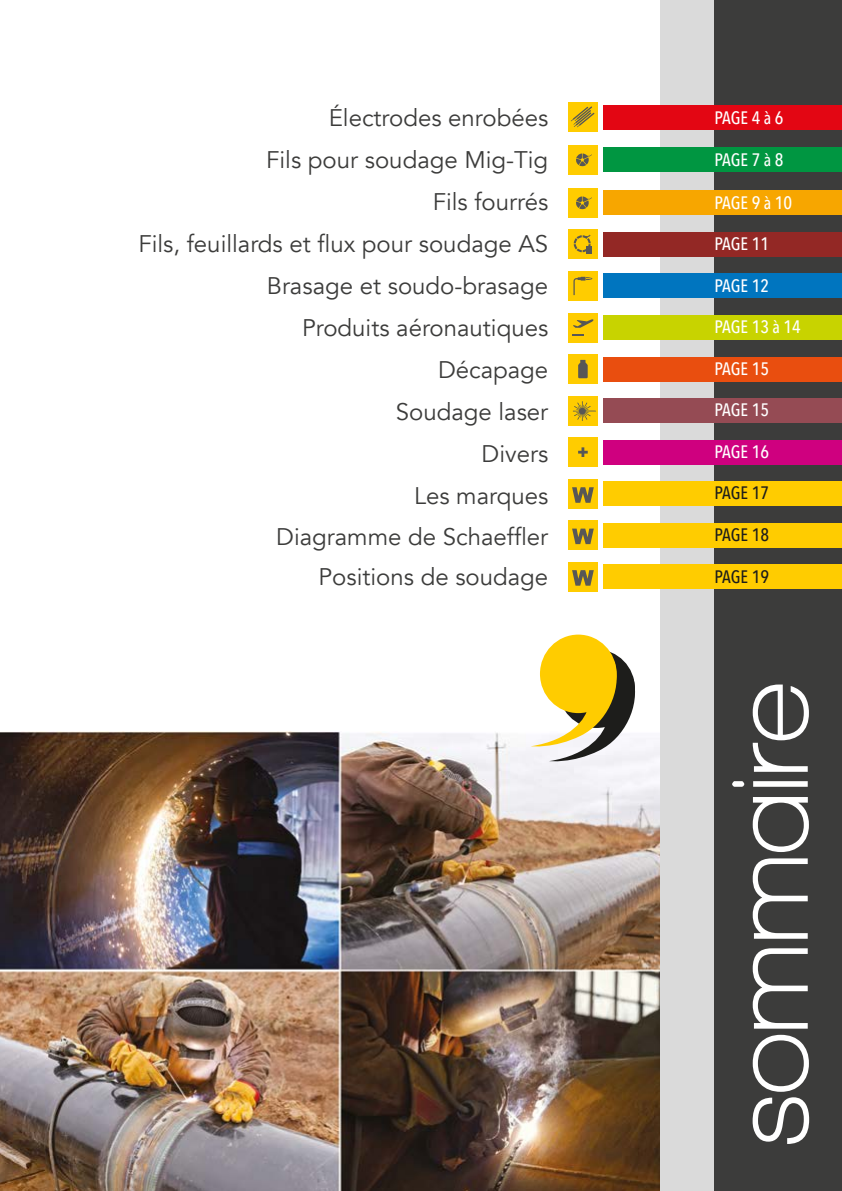
<style>
.page{position:relative;width:842px;height:1191px;background:#fff}
.page>*{position:absolute;margin:0;border:0;box-sizing:border-box;transform-origin:0 0}
.t1{font:700 110px "Walkway";color:#fff}
.t2{font:24px/41.8px "Avenir";color:#3c3c3b;text-align:right}
.t3{font:500 18px "Avenir Next Condensed";letter-spacing:-.005em;color:#fff}
.t4{font:500 18px "Avenir Next Condensed";letter-spacing:-.005em;color:#1d1d1b}
</style>
<div class="page">
<img style="left:0;top:731px;width:660px;height:460px">
<div style="left:714px;top:0;width:128px;height:1191px;background:#3c3c3b"></div>
<div style="left:660px;top:0;width:54px;height:1191px;background:#dadada"></div>
<div style="left:604px;top:106px;width:238px;height:24px;background:#e30613"></div>
<div style="left:604px;top:148px;width:238px;height:24px;background:#009641"></div>
<div style="left:604px;top:190px;width:238px;height:25px;background:#f7a600"></div>
<div style="left:604px;top:232px;width:238px;height:25px;background:#932825"></div>
<div style="left:604px;top:274px;width:238px;height:24px;background:#0075bf"></div>
<div style="left:604px;top:315px;width:238px;height:25px;background:#c8d300"></div>
<div style="left:604px;top:357px;width:238px;height:24px;background:#e94e0f"></div>
<div style="left:604px;top:398px;width:238px;height:25px;background:#954b54"></div>
<div style="left:604px;top:440px;width:238px;height:24px;background:#cf007f"></div>
<div style="left:568px;top:102px;width:30px;height:30px;background:#fc0"></div>
<svg style="left:571px;top:106px;width:23px;height:21px"></svg>
<div style="left:568px;top:145px;width:30px;height:30px;background:#fc0"></div>
<svg style="left:576px;top:153px;width:16px;height:13px"></svg>
<div style="left:568px;top:188px;width:30px;height:30px;background:#fc0"></div>
<svg style="left:576px;top:196px;width:16px;height:13px"></svg>
<div style="left:568px;top:230px;width:30px;height:29px;background:#fc0"></div>
<svg style="left:574px;top:235px;width:17px;height:17px"></svg>
<div style="left:586px;top:246px;width:6px;height:8px;background:#575756"></div>
<div style="left:568px;top:271px;width:30px;height:30px;background:#fc0"></div>
<svg style="left:573px;top:277px;width:19px;height:18px"></svg>
<div style="left:568px;top:313px;width:30px;height:29px;background:#fc0"></div>
<svg style="left:573px;top:319px;width:21px;height:9px"></svg>
<svg style="left:572px;top:334px;width:12px;height:2px"></svg>
<div style="left:568px;top:354px;width:30px;height:30px;background:#fc0"></div>
<svg style="left:578px;top:360px;width:10px;height:18px"></svg>
<div style="left:568px;top:396px;width:30px;height:29px;background:#fc0"></div>
<svg style="left:573px;top:401px;width:23px;height:20px"></svg>
<div style="left:568px;top:437px;width:30px;height:30px;background:#fc0"></div>
<svg style="left:578px;top:447px;width:10px;height:10px"></svg>
<div style="left:540px;top:634px;width:77px;height:79px;background:#fc0;border-radius:50%"></div>
<svg style="left:531px;top:663px;width:104px;height:98px"></svg>
<div style="left:604px;top:481px;width:238px;height:25px;background:#fc0"></div>
<div style="left:568px;top:479px;width:30px;height:29px;background:#fc0"></div>
<svg style="left:572px;top:487px;width:22px;height:16px"></svg>
<div style="left:604px;top:523px;width:238px;height:24px;background:#fc0"></div>
<div style="left:568px;top:520px;width:30px;height:30px;background:#fc0"></div>
<svg style="left:572px;top:528px;width:22px;height:16px"></svg>
<div style="left:604px;top:564px;width:238px;height:25px;background:#fc0"></div>
<div style="left:568px;top:562px;width:30px;height:29px;background:#fc0"></div>
<svg style="left:572px;top:570px;width:22px;height:15px"></svg>
<p class="t2" style="left:138px;top:97px;width:411px">Électrodes enrobées<br>Fils pour soudage Mig-Tig<br>Fils fourrés<br>Fils, feuillards et flux pour soudage AS<br>Brasage et soudo-brasage<br>Produits aéronautiques<br>Décapage<br>Soudage laser<br>Divers<br>Les marques<br>Diagramme de Schaeffler<br>Positions de soudage</p>
<p class="t3" style="left:714px;top:106px;width:70px">PAGE 4 à 6</p>
<p class="t3" style="left:714px;top:148px;width:70px">PAGE 7 à 8</p>
<p class="t3" style="left:714px;top:191px;width:79px">PAGE 9 à 10</p>
<p class="t3" style="left:714px;top:233px;width:56px">PAGE 11</p>
<p class="t3" style="left:714px;top:274px;width:56px">PAGE 12</p>
<p class="t3" style="left:714px;top:316px;width:88px">PAGE 13 à 14</p>
<p class="t3" style="left:714px;top:357px;width:56px">PAGE 15</p>
<p class="t3" style="left:714px;top:399px;width:56px">PAGE 15</p>
<p class="t3" style="left:714px;top:441px;width:56px">PAGE 16</p>
<p class="t4" style="left:714px;top:482px;width:56px">PAGE 17</p>
<p class="t4" style="left:714px;top:524px;width:56px">PAGE 18</p>
<p class="t4" style="left:714px;top:565px;width:56px">PAGE 19</p>
<h1 class="t1" style="left:711px;top:1146px;width:464px;rotate:-90deg">sommaire</h1>
</div>
